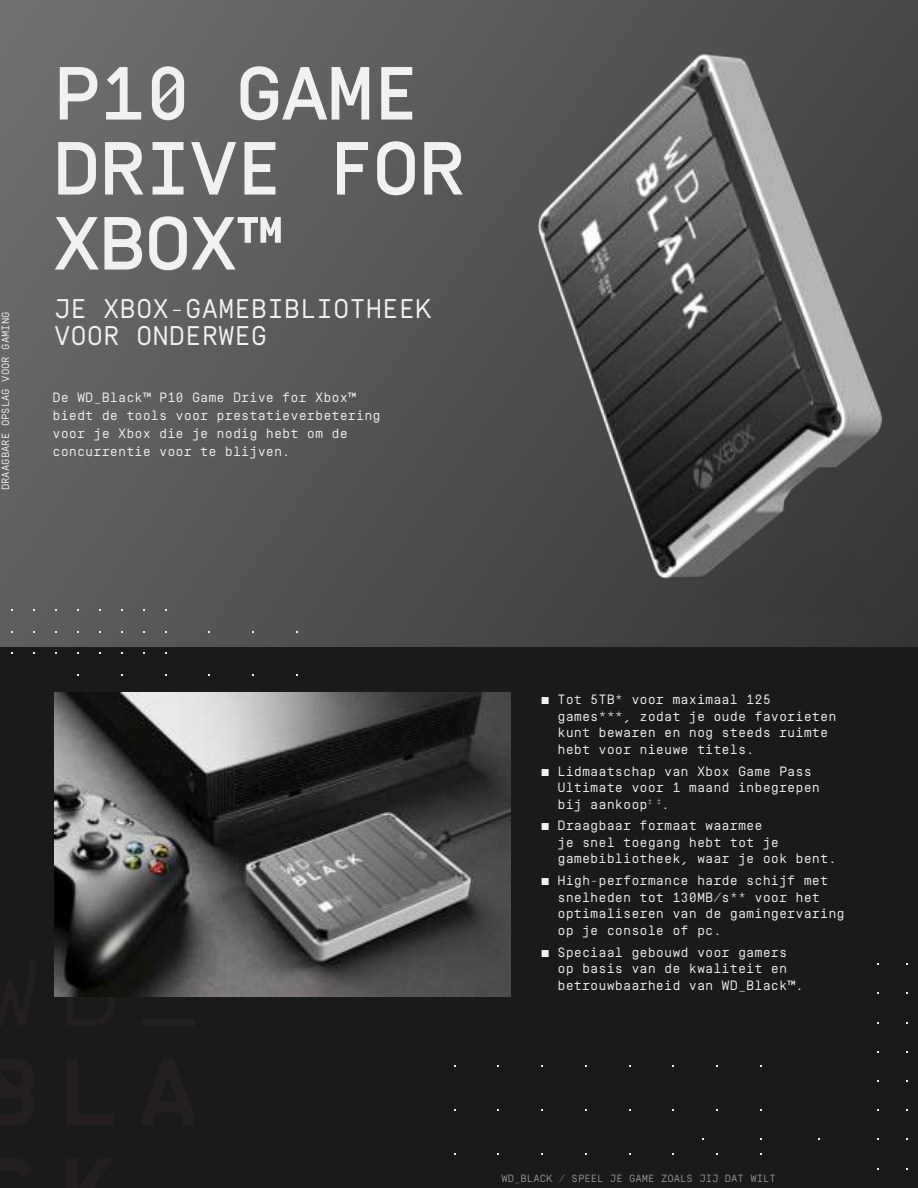
<style>
.page{position:relative;width:918px;height:1188px;background:#1a1a1a}
.page>*{position:absolute;margin:0;border:0;box-sizing:border-box;transform-origin:0 0}
.t1{font:500 75px/75px "Simplon Mono";color:#f2f1f1}
.t2{font:27px/27px "Simplon Mono";color:#f2f1f1}
.t3{font:13.5px/16.5px "Simplon Mono";color:#f2f1f1}
.t4{font:10.5px "Simplon Mono";color:#959595}
.t5{font:10.5px "Simplon Mono";color:#f2f1f1}
</style>
<div class="page">
<div style="left:0;top:0;width:918px;height:646px;background:linear-gradient(to right,#6a6a6a,#313131)"></div>
<img style="left:413px;top:0;width:505px;height:613px">
<div style="left:142px;top:1019px;width:52px;height:6px;background:#231f20"></div>
<img style="left:54px;top:692px;width:456px;height:305px">
<p class="t5" style="left:2px;top:490px;width:180px;rotate:-90deg">DRAAGBARE OPSLAG VOOR GAMING</p>
<h1 class="t1" style="left:54px;top:62px;width:412px">P10 GAME<br>DRIVE FOR<br>XBOX™</h1>
<h2 class="t2" style="left:54px;top:298px;width:379px">JE XBOX-GAMEBIBLIOTHEEK<br>VOOR ONDERWEG</h2>
<p class="t3" style="left:52px;top:390px;width:330px;line-height:18px">De WD_Black™ P10 Game Drive for Xbox™ biedt de tools voor prestatieverbetering voor je Xbox die je nodig hebt om de concurrentie voor te blijven.</p>
<p class="t3" style="left:557px;top:692px;width:281px;text-indent:-16px">■ Tot 5TB* voor maximaal 125 games***, zodat je oude favorieten kunt bewaren en nog steeds ruimte hebt voor nieuwe titels.</p>
<p class="t3" style="left:557px;top:764px;width:264px;text-indent:-16px">■ Lidmaatschap van Xbox Game Pass<br>Ultimate voor 1 maand inbegrepen bij aankoop<sup>‡</sup> <sup>‡</sup>.</p>
<p class="t3" style="left:557px;top:819px;width:281px;text-indent:-16px">■ Draagbaar formaat waarmee<br>je snel toegang hebt tot je gamebibliotheek, waar je ook bent.</p>
<p class="t3" style="left:557px;top:874px;width:289px;text-indent:-16px">■ High-performance harde schijf met snelheden tot 130MB/s** voor het optimaliseren van de gamingervaring op je console of pc.</p>
<p class="t3" style="left:557px;top:945px;width:248px;text-indent:-16px">■ Speciaal gebouwd voor gamers op basis van de kwaliteit en betrouwbaarheid van WD_Black™.</p>
<p class="t4" style="left:501px;top:1175px;width:276px">WD_BLACK / SPEEL JE GAME ZOALS JIJ DAT WILT</p>
</div>
